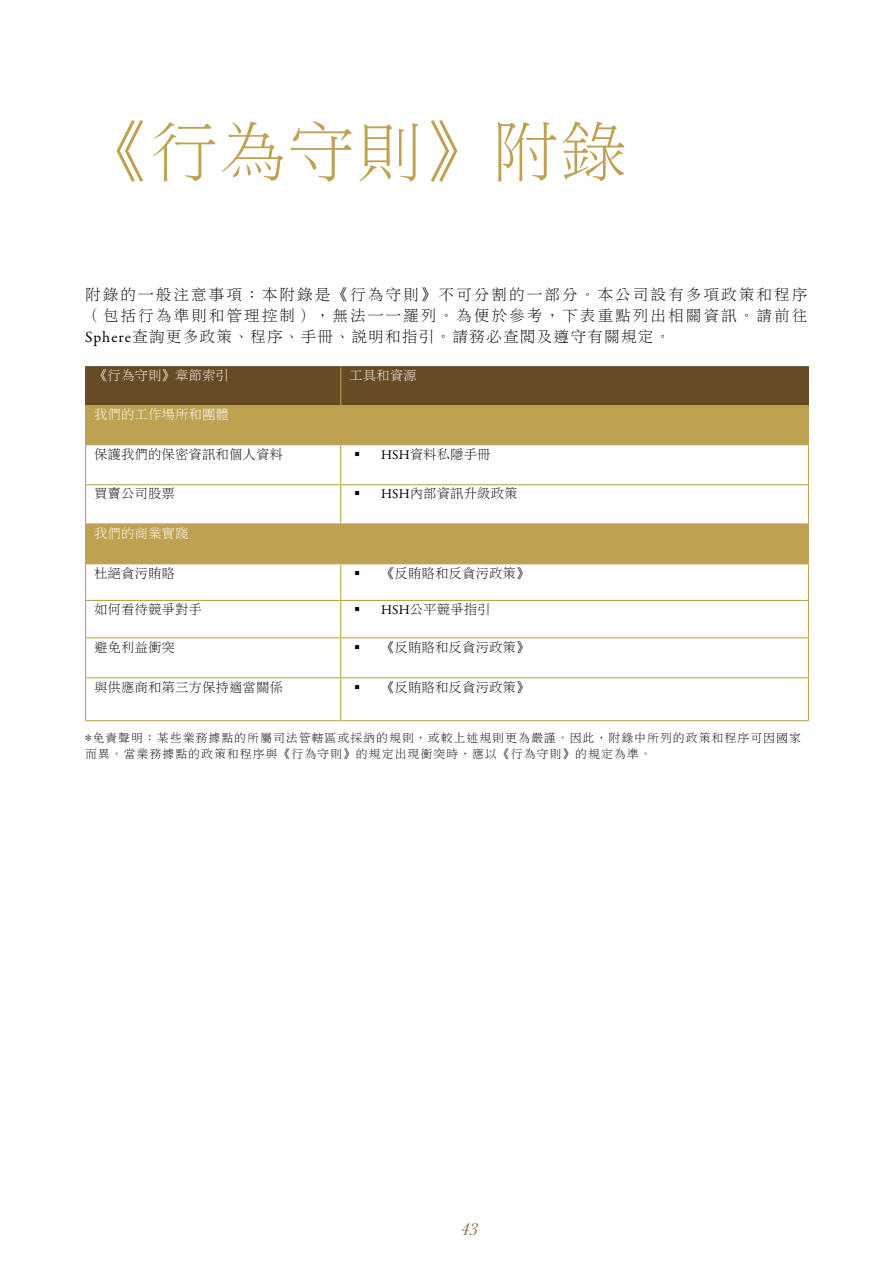
<style>
.page{position:relative;width:893px;height:1263px;background:#fff}
.page>*{position:absolute;margin:0;border:0;box-sizing:border-box;transform-origin:0 0}
.t1{font:67.5px "Li Song Pro";letter-spacing:.01em;color:#bea252}
.t2{font:italic 18px "Baskerville";color:#7a6932}
.t3{font:15.75px/21px "Li Song Pro";letter-spacing:.07em;color:#000;text-align:justify}
.t4{font:13.5px "Li Song Pro";color:#000}
.t5{font:13.5px "Li Song Pro";color:#fff}
.t6{font:12px/16.5px "Li Song Pro";letter-spacing:.075em;color:#000}
.s1{font-family:"Garamond Premr Pro"}
</style>
<div class="page">
<div style="left:86px;top:367px;width:722px;height:38px;background:#674b24"></div>
<svg style="left:86px;top:406px;width:722px;height:157px;fill:#bea252"></svg>
<hr style="left:85px;top:406px;width:1px;height:38px;background:#bea252">
<hr style="left:808px;top:406px;width:1px;height:38px;background:#bea252">
<hr style="left:85px;top:445px;width:1px;height:39px;background:#bea252">
<hr style="left:808px;top:445px;width:1px;height:39px;background:#bea252">
<hr style="left:85px;top:485px;width:1px;height:38px;background:#bea252">
<hr style="left:808px;top:485px;width:1px;height:38px;background:#bea252">
<hr style="left:85px;top:524px;width:1px;height:39px;background:#bea252">
<hr style="left:808px;top:524px;width:1px;height:39px;background:#bea252">
<hr style="left:85px;top:564px;width:1px;height:36px;background:#bea252">
<hr style="left:808px;top:564px;width:1px;height:36px;background:#bea252">
<hr style="left:85px;top:601px;width:1px;height:36px;background:#bea252">
<hr style="left:808px;top:601px;width:1px;height:36px;background:#bea252">
<hr style="left:85px;top:638px;width:1px;height:39px;background:#bea252">
<hr style="left:808px;top:638px;width:1px;height:39px;background:#bea252">
<hr style="left:85px;top:678px;width:1px;height:42px;background:#bea252">
<hr style="left:808px;top:678px;width:1px;height:42px;background:#bea252">
<hr style="left:85px;top:405px;width:256px;height:1px;background:#bea252">
<hr style="left:341px;top:405px;width:468px;height:1px;background:#bea252">
<hr style="left:85px;top:444px;width:256px;height:1px;background:#bea252">
<hr style="left:341px;top:444px;width:468px;height:1px;background:#bea252">
<hr style="left:85px;top:484px;width:256px;height:1px;background:#bea252">
<hr style="left:341px;top:484px;width:468px;height:1px;background:#bea252">
<hr style="left:85px;top:523px;width:256px;height:1px;background:#bea252">
<hr style="left:341px;top:523px;width:468px;height:1px;background:#bea252">
<hr style="left:85px;top:563px;width:256px;height:1px;background:#bea252">
<hr style="left:341px;top:563px;width:468px;height:1px;background:#bea252">
<hr style="left:85px;top:600px;width:256px;height:1px;background:#bea252">
<hr style="left:341px;top:600px;width:468px;height:1px;background:#bea252">
<hr style="left:85px;top:637px;width:256px;height:1px;background:#bea252">
<hr style="left:341px;top:637px;width:468px;height:1px;background:#bea252">
<hr style="left:85px;top:677px;width:256px;height:1px;background:#bea252">
<hr style="left:341px;top:677px;width:468px;height:1px;background:#bea252">
<hr style="left:85px;top:720px;width:256px;height:1px;background:#bea252">
<hr style="left:341px;top:720px;width:468px;height:1px;background:#bea252">
<hr style="left:340px;top:367px;width:1px;height:38px;background:#bea252">
<hr style="left:340px;top:445px;width:1px;height:39px;background:#bea252">
<hr style="left:340px;top:485px;width:1px;height:38px;background:#bea252">
<hr style="left:340px;top:564px;width:1px;height:36px;background:#bea252">
<hr style="left:340px;top:601px;width:1px;height:36px;background:#bea252">
<hr style="left:340px;top:638px;width:1px;height:39px;background:#bea252">
<hr style="left:340px;top:678px;width:1px;height:42px;background:#bea252">
<hr style="left:85px;top:366px;width:256px;height:1px;background:#674b24">
<hr style="left:85px;top:367px;width:1px;height:38px;background:#674b24">
<hr style="left:341px;top:366px;width:468px;height:1px;background:#674b24">
<hr style="left:808px;top:367px;width:1px;height:38px;background:#674b24">
<svg style="left:360px;top:458px;width:14px;height:1px"></svg>
<svg style="left:360px;top:498px;width:14px;height:1px"></svg>
<h1 class="t1" style="left:83px;top:117px;width:546px">《行為守則》附錄</h1>
<p class="t3" style="left:85px;top:284px;width:724px">附錄的一般注意事項：本附錄是《行為守則》不可分割的一部分。本公司設有多項政策和程序（包括行為準則和管理控制），無法一一羅列。為便於參考，下表重點列出相關資訊。請前往<span class="s1">Sphere</span>查詢更多政策、程序、手冊、說明和指引。請務必查閱及遵守有關規定。</p>
<p class="t5" style="left:94px;top:369px;width:136px">《行為守則》章節索引</p>
<p class="t5" style="left:349px;top:369px;width:69px">工具和資源</p>
<p class="t5" style="left:94px;top:408px;width:136px">我們的工作場所和團體</p>
<p class="t4" style="left:94px;top:447px;width:190px">保護我們的保密資訊和個人資料</p>
<p class="t4" style="left:354px;top:447px;width:138px">▪ <span class="s1">HSH</span>資料私隱手冊</p>
<p class="t4" style="left:94px;top:487px;width:82px">買賣公司股票</p>
<p class="t4" style="left:354px;top:487px;width:165px">▪ <span class="s1">HSH</span>內部資訊升級政策</p>
<p class="t5" style="left:94px;top:526px;width:96px">我們的商業實踐</p>
<p class="t4" style="left:94px;top:566px;width:82px">杜絕貪污賄賂</p>
<p class="t4" style="left:354px;top:566px;width:177px">▪ 《反賄賂和反貪污政策》</p>
<p class="t4" style="left:94px;top:602px;width:109px">如何看待競爭對手</p>
<p class="t4" style="left:354px;top:602px;width:138px">▪ <span class="s1">HSH</span>公平競爭指引</p>
<p class="t4" style="left:94px;top:640px;width:82px">避免利益衝突</p>
<p class="t4" style="left:354px;top:640px;width:177px">▪ 《反賄賂和反貪污政策》</p>
<p class="t4" style="left:94px;top:680px;width:190px">與供應商和第三方保持適當關係</p>
<p class="t4" style="left:354px;top:680px;width:177px">▪ 《反賄賂和反貪污政策》</p>
<p class="t6" style="left:85px;top:730px;width:717px">*免責聲明：某些業務據點的所屬司法管轄區或採納的規則，或較上述規則更為嚴謹。因此，附錄中所列的政策和程序可因國家而異。當業務據點的政策和程序與《行為守則》的規定出現衝突時，應以《行為守則》的規定為準。</p>
<h2 class="t2" style="left:460px;top:1218px;width:19px">43</h2>
</div>
